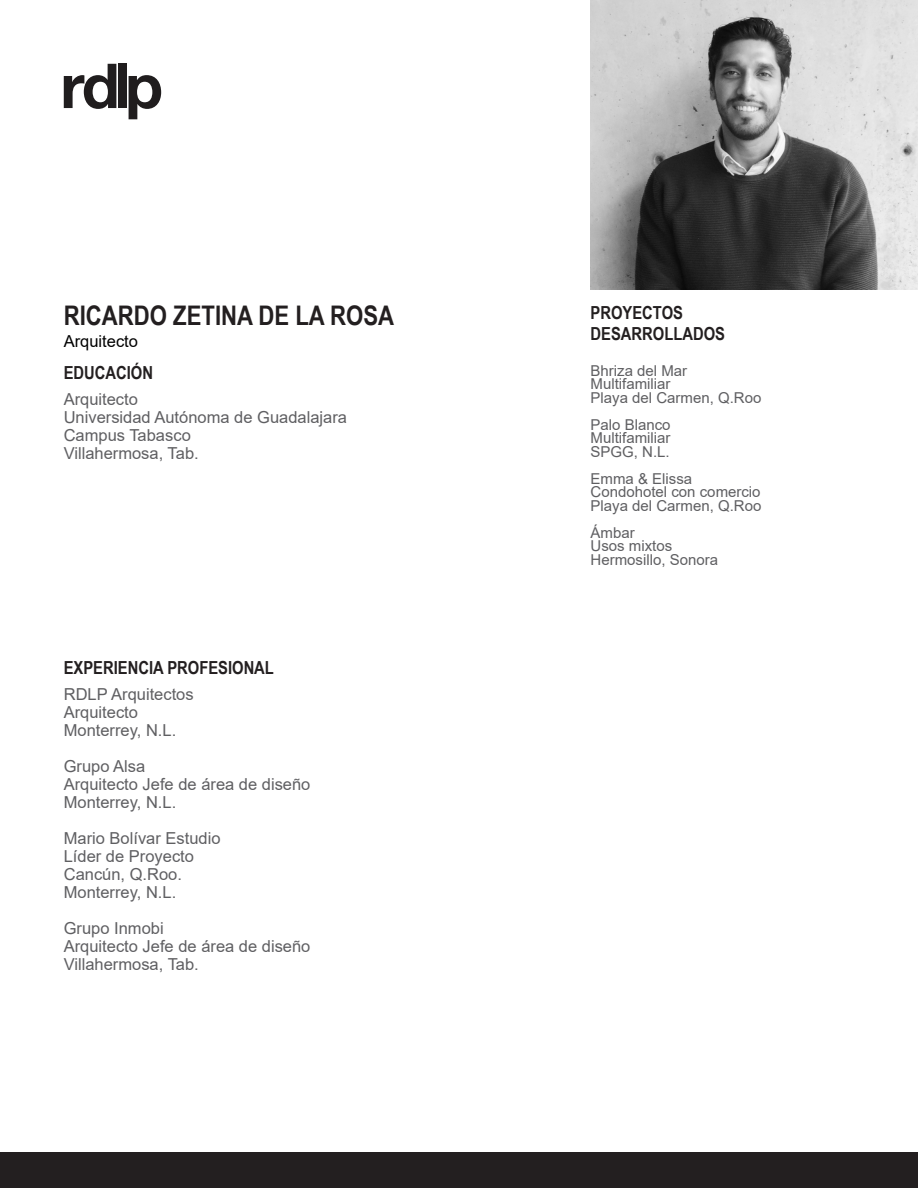
<style>
.page{position:relative;width:918px;height:1188px;background:#fff}
.page>*{position:absolute;margin:0;border:0;box-sizing:border-box;transform-origin:0 0}
.Titulos_contenido{font:700 27px "Arial Narrow";color:#231f20}
.Subtitulos_contenido{font:700 18px "Arial Narrow";color:#231f20}
.Texto{font:16.5px "Arial";color:#5f5f62}
.Puesto{font:16.5px "Arial";color:#000}
.Notas{font:15px "Arial";color:#5f5f62}
</style>
<div class="page">
<div style="left:0;top:1152px;width:918px;height:36px;background:#231f20"></div>
<svg style="left:64px;top:64px;width:52px;height:45px"></svg>
<div style="left:118px;top:64px;width:9px;height:44px;background:#201d1e"></div>
<svg style="left:129px;top:75px;width:32px;height:44px"></svg>
<img style="left:591px;top:0;width:327px;height:290px">
<p class="Titulos_contenido" style="left:64px;top:295px;width:332px">RICARDO ZETINA DE LA ROSA</p>
<p class="Puesto" style="left:64px;top:330px;width:76px">Arquitecto</p>
<p class="Subtitulos_contenido" style="left:64px;top:359px;width:91px">EDUCACIÓN</p>
<p class="Texto" style="left:64px;top:388px;width:76px">Arquitecto</p>
<p class="Texto" style="left:64px;top:406px;width:285px">Universidad Autónoma de Guadalajara</p>
<p class="Texto" style="left:64px;top:424px;width:129px">Campus Tabasco</p>
<p class="Texto" style="left:64px;top:442px;width:137px">Villahermosa, Tab.</p>
<p class="Subtitulos_contenido" style="left:64px;top:654px;width:212px">EXPERIENCIA PROFESIONAL</p>
<p class="Texto" style="left:64px;top:683px;width:131px">RDLP Arquitectos</p>
<p class="Texto" style="left:64px;top:701px;width:76px">Arquitecto</p>
<p class="Texto" style="left:64px;top:719px;width:114px">Monterrey, N.L.</p>
<p class="Texto" style="left:64px;top:755px;width:83px">Grupo Alsa</p>
<p class="Texto" style="left:64px;top:773px;width:248px">Arquitecto Jefe de área de diseño</p>
<p class="Texto" style="left:64px;top:791px;width:114px">Monterrey, N.L.</p>
<p class="Texto" style="left:64px;top:827px;width:158px">Mario Bolívar Estudio</p>
<p class="Texto" style="left:64px;top:845px;width:132px">Líder de Proyecto</p>
<p class="Texto" style="left:64px;top:863px;width:120px">Cancún, Q.Roo.</p>
<p class="Texto" style="left:64px;top:881px;width:114px">Monterrey, N.L.</p>
<p class="Texto" style="left:64px;top:917px;width:101px">Grupo Inmobi</p>
<p class="Texto" style="left:64px;top:935px;width:248px">Arquitecto Jefe de área de diseño</p>
<p class="Texto" style="left:64px;top:953px;width:137px">Villahermosa, Tab.</p>
<p class="Subtitulos_contenido" style="left:591px;top:299px;width:94px">PROYECTOS</p>
<p class="Subtitulos_contenido" style="left:591px;top:320px;width:136px">DESARROLLADOS</p>
<p class="Notas" style="left:591px;top:360px;width:98px">Bhriza del Mar</p>
<p class="Notas" style="left:591px;top:374px;width:81px">Multifamiliar</p>
<p class="Notas" style="left:591px;top:387px;width:172px">Playa del Carmen, Q.Roo</p>
<p class="Notas" style="left:591px;top:414px;width:82px">Palo Blanco</p>
<p class="Notas" style="left:591px;top:428px;width:81px">Multifamiliar</p>
<p class="Notas" style="left:591px;top:441px;width:81px">SPGG, N.L.</p>
<p class="Notas" style="left:591px;top:468px;width:103px">Emma &amp; Elissa</p>
<p class="Notas" style="left:591px;top:482px;width:172px">Condohotel con comercio</p>
<p class="Notas" style="left:591px;top:495px;width:172px">Playa del Carmen, Q.Roo</p>
<p class="Notas" style="left:591px;top:522px;width:46px">Ámbar</p>
<p class="Notas" style="left:591px;top:536px;width:83px">Usos mixtos</p>
<p class="Notas" style="left:591px;top:549px;width:129px">Hermosillo, Sonora</p>
</div>
